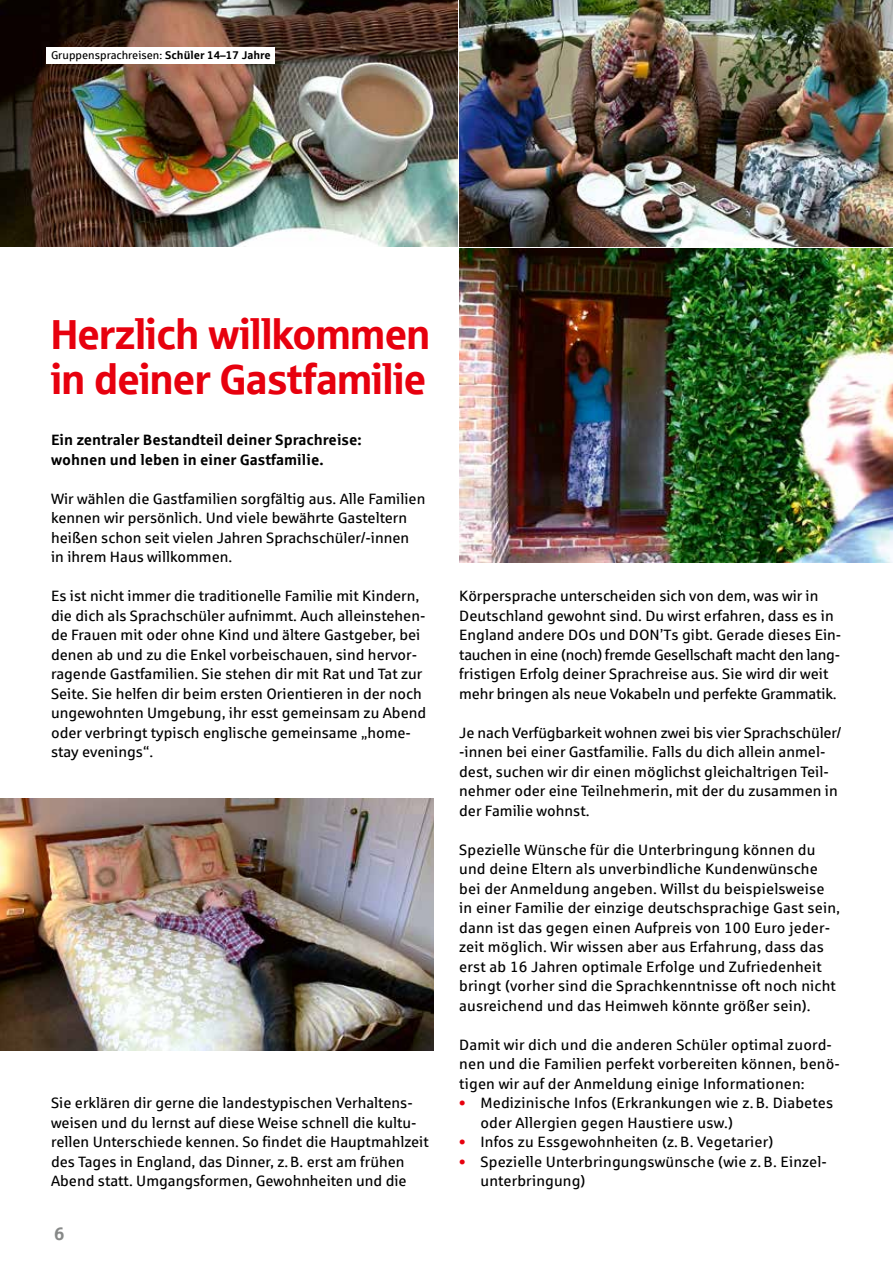
<style>
.page{position:relative;width:893px;height:1263px;background:#fff}
.page>*{position:absolute;margin:0;border:0;box-sizing:border-box;transform-origin:0 0}
.t1{font:42px/45.3px "Sparkasse Head";color:#e7000e}
.t2{font:700 18px "Sparkasse Rg";color:#878988}
.t3{font:15px/19.5px "Sparkasse Rg";color:#000}
.t4{font:700 15px/19.5px "Sparkasse Rg";color:#000}
.t5{font:11.25px "Sparkasse Rg";color:#000}
.s1{font-weight:700}
.s2{color:#e7000e}
</style>
<div class="page">
<img style="left:0;top:0;width:457px;height:247px">
<img style="left:459px;top:0;width:434px;height:247px">
<img style="left:0;top:799px;width:434px;height:252px">
<img style="left:459px;top:249px;width:434px;height:313px">
<div style="left:47px;top:47px;width:228px;height:17px;background:#fff"></div>
<p class="t5" style="left:51px;top:49px;width:221px">Gruppensprachreisen: <span class="s1">Schüler 14–17 Jahre</span></p>
<h1 class="t1" style="left:51px;top:310px;width:380px">Herzlich willkommen in deiner Gastfamilie</h1>
<p class="t4" style="left:51px;top:430px;width:312px">Ein zentraler Bestandteil deiner Sprachreise: wohnen und leben in einer Gastfamilie.</p>
<p class="t3" style="left:51px;top:488px;width:376px">Wir wählen die Gastfamilien sorgfältig aus. Alle Familien kennen wir persönlich. Und viele bewährte Gasteltern heißen schon seit vielen Jahren Sprachschüler/-innen in ihrem Haus willkommen.</p>
<p class="t3" style="left:51px;top:586px;width:377px">Es ist nicht immer die traditionelle Familie mit Kindern, die dich als Sprachschüler aufnimmt. Auch alleinstehen&shy;de Frauen mit oder ohne Kind und ältere Gastgeber, bei denen ab und zu die Enkel vorbeischauen, sind hervor&shy;ragende Gastfamilien. Sie stehen dir mit Rat und Tat zur Seite. Sie helfen dir beim ersten Orientieren in der noch ungewohnten Umgebung, ihr esst gemeinsam zu Abend oder verbringt typisch englische gemeinsame „home&shy;stay evenings“.</p>
<p class="t3" style="left:51px;top:1093px;width:379px">Sie erklären dir gerne die landestypischen Verhaltens&shy;weisen und du lernst auf diese Weise schnell die kultu&shy;rellen Unterschiede kennen. So findet die Hauptmahlzeit des Tages in England, das Dinner, z.B. erst am frühen Abend statt. Umgangsformen, Gewohnheiten und die</p>
<p class="t2" style="left:54px;top:1223px;width:12px">6</p>
<p class="t3" style="left:459px;top:586px;width:384px">Körpersprache unterscheiden sich von dem, was wir in Deutschland gewohnt sind. Du wirst erfahren, dass es in England andere DOs und DON’Ts gibt. Gerade dieses Ein&shy;tauchen in eine (noch) fremde Gesellschaft macht den lang&shy;fristigen Erfolg deiner Sprachreise aus. Sie wird dir weit mehr bringen als neue Vokabeln und perfekte Grammatik.</p>
<p class="t3" style="left:459px;top:722px;width:383px">Je nach Verfügbarkeit wohnen zwei bis vier Sprachschüler/ -innen bei einer Gastfamilie. Falls du dich allein anmel&shy;dest, suchen wir dir einen möglichst gleichaltrigen Teil&shy;nehmer oder eine Teilnehmerin, mit der du zusammen in der Familie wohnst.</p>
<p class="t3" style="left:459px;top:839px;width:382px">Spezielle Wünsche für die Unterbringung können du und deine Eltern als unverbindliche Kundenwünsche bei der Anmeldung angeben. Willst du beispielsweise in einer Familie der einzige deutschsprachige Gast sein, dann ist das gegen einen Aufpreis von 100 Euro jeder&shy;zeit möglich. Wir wissen aber aus Erfahrung, dass das erst ab 16 Jahren optimale Erfolge und Zufriedenheit bringt (vorher sind die Sprachkenntnisse oft noch nicht ausreichend und das Heimweh könnte größer sein).</p>
<p class="t3" style="left:459px;top:1034px;width:382px">Damit wir dich und die anderen Schüler optimal zuord&shy;nen und die Familien perfekt vorbereiten können, benö&shy;tigen wir auf der Anmeldung einige Informationen:</p>
<p class="t3" style="left:480px;top:1093px;width:354px;text-indent:-21px"><span class="s2">•</span> Medizinische Infos (Erkrankungen wie z.B. Diabetes oder Allergien gegen Haustiere usw.)</p>
<p class="t3" style="left:459px;top:1132px;width:316px"><span class="s2">•</span> Infos zu Essgewohnheiten (z.B. Vegetarier)</p>
<p class="t3" style="left:480px;top:1151px;width:348px;text-indent:-21px"><span class="s2">•</span> Spezielle Unterbringungswünsche (wie z.B. Einzel&shy;unterbringung)</p>
</div>
